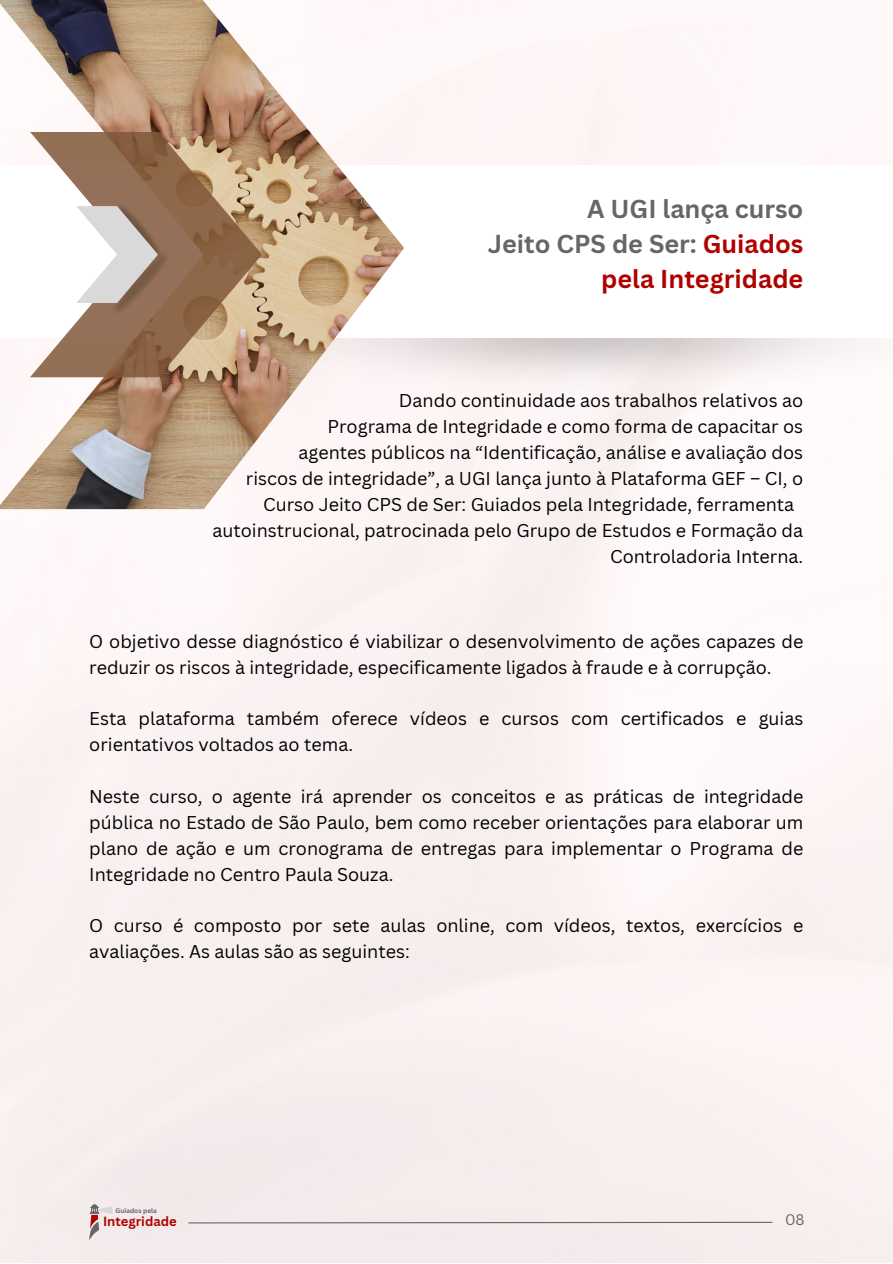
<style>
.page{position:relative;width:893px;height:1264px;background:#fff}
.page>*{position:absolute;margin:0;border:0;box-sizing:border-box;transform-origin:0 0}
.t1{font:700 25.2px/34.8px "Canva Sans";color:#b20000;text-align:right}
.t2{font:700 25.2px "Canva Sans";color:#666}
.t3{font:18px/25.8px "Canva Sans";color:#000}
.t4{font:15px "Canva Sans";color:#666}
.t5{font:700 13.05px "Canva Sans";color:#b20000}
.t6{font:700 6.45px "Canva Sans";color:#666}
.s1{color:#666}
</style>
<div class="page">
<img style="left:0;top:0;width:404px;height:509px">
<svg style="left:30px;top:132px;width:232px;height:245px"></svg>
<img style="left:104px;top:245px;width:70px;height:75px">
<img style="left:111px;top:199px;width:56px;height:66px">
<svg style="left:76px;top:206px;width:82px;height:97px"></svg>
<svg style="left:89px;top:1204px;width:24px;height:36px"></svg>
<svg style="left:187px;top:1221px;width:586px;height:2px"></svg>
<p class="t2" style="left:587px;top:191px;width:218px">A UGI lança curso</p>
<p class="t1" style="left:487px;top:225px;width:317px"><span class="s1">Jeito CPS de Ser:</span> Guiados pela Integridade</p>
<p class="t3" style="left:399px;top:387px;width:406px">Dando continuidade aos trabalhos relativos ao</p>
<p class="t3" style="left:327px;top:413px;width:477px">Programa de Integridade e como forma de capacitar os</p>
<p class="t3" style="left:298px;top:439px;width:506px">agentes públicos na “Identificação, análise e avaliação dos</p>
<p class="t3" style="left:246px;top:465px;width:558px">riscos de integridade”, a UGI lança junto à Plataforma GEF – CI, o</p>
<p class="t3" style="left:263px;top:491px;width:532px">Curso Jeito CPS de Ser: Guiados pela Integridade, ferramenta</p>
<p class="t3" style="left:212px;top:517px;width:592px">autoinstrucional, patrocinada pelo Grupo de Estudos e Formação da</p>
<p class="t3" style="left:610px;top:542px;width:195px">Controladoria Interna.</p>
<p class="t3" style="left:89px;top:628px;width:715px">O objetivo desse diagnóstico é viabilizar o desenvolvimento de ações capazes de reduzir os riscos à integridade, especificamente ligados à fraude e à corrupção.</p>
<p class="t3" style="left:89px;top:705px;width:715px">Esta plataforma também oferece vídeos e cursos com certificados e guias orientativos voltados ao tema.</p>
<p class="t3" style="left:89px;top:783px;width:715px;text-align:justify">Neste curso, o agente irá aprender os conceitos e as práticas de integridade pública no Estado de São Paulo, bem como receber orientações para elaborar um plano de ação e um cronograma de entregas para implementar o Programa de Integridade no Centro Paula Souza.</p>
<p class="t3" style="left:89px;top:912px;width:715px">O curso é composto por sete aulas online, com vídeos, textos, exercícios e avaliações. As aulas são as seguintes:</p>
<p class="t6" style="left:116px;top:1205px;width:43px">Guiados pela</p>
<p class="t5" style="left:103px;top:1211px;width:75px">Integridade</p>
<p class="t4" style="left:785px;top:1209px;width:21px">08</p>
</div>
